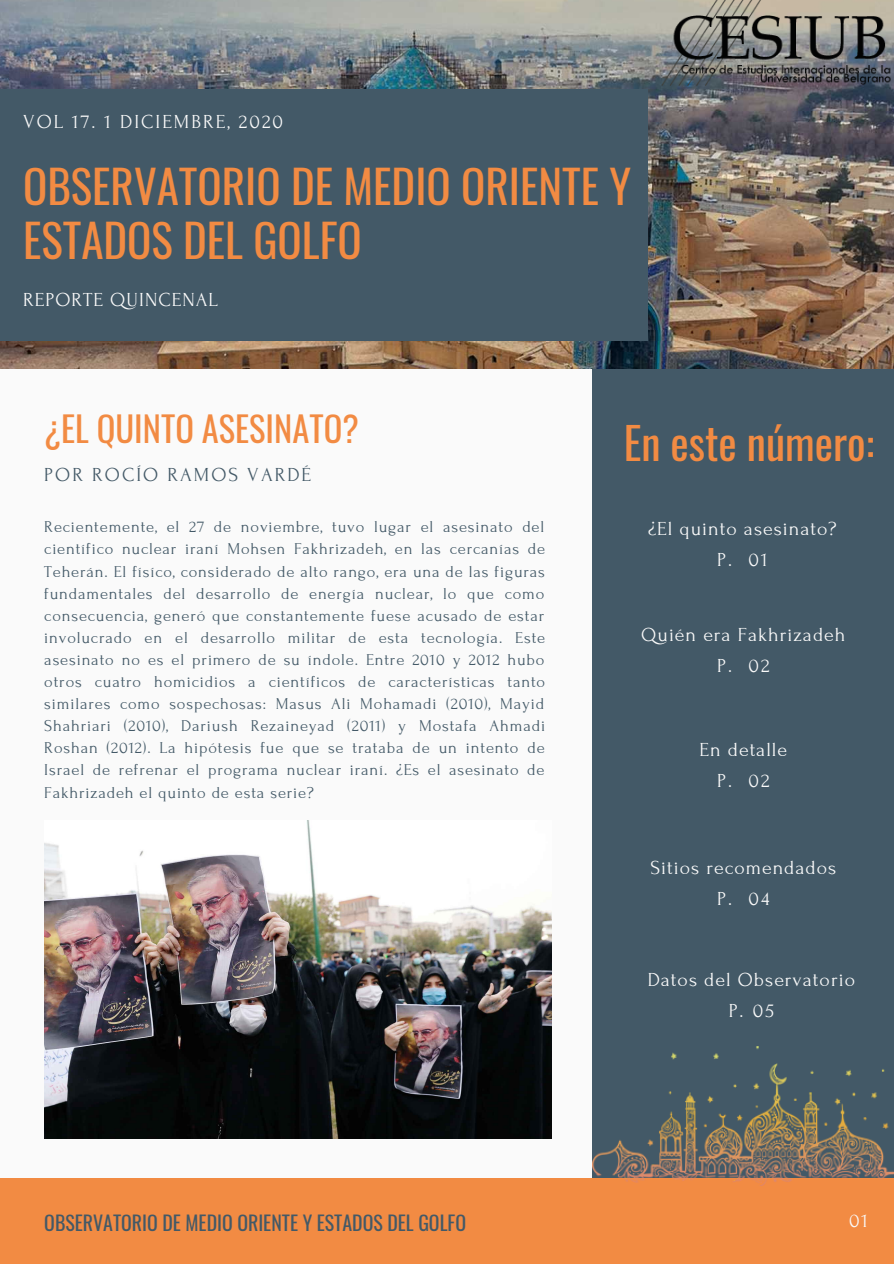
<style>
.page{position:relative;width:894px;height:1264px;background:#fff}
.page>*{position:absolute;margin:0;border:0;box-sizing:border-box;transform-origin:0 0}
.t1{font:45px/54px "Oswald";color:#f28b43}
.t2{font:43.5px "Oswald";color:#f28b43}
.t3{font:34.5px "Oswald";color:#f28b43}
.t4{font:19.8px/31px "Forum";letter-spacing:.05em;color:#fafafa;text-align:center}
.t5{font:19.8px "Oswald";color:#435967}
.t6{font:19.8px "Forum";letter-spacing:.1em;color:#fafafa}
.t7{font:19.8px "Forum";letter-spacing:.1em;color:#435967}
.t8{font:16.5px/22px "Forum";letter-spacing:.05em;color:#435967;text-align:justify}
</style>
<div class="page">
<div style="left:0;top:0;width:893px;height:1263px;background:#fafafa"></div>
<div style="left:592px;top:347px;width:301px;height:848px;background:#435967"></div>
<img style="left:0;top:0;width:893px;height:368px">
<div style="left:0;top:89px;width:647px;height:251px;background:#435967"></div>
<div style="left:0;top:1178px;width:893px;height:85px;background:#f28b43"></div>
<img style="left:661px;top:0;width:232px;height:86px">
<img style="left:592px;top:1046px;width:301px;height:139px">
<img style="left:44px;top:820px;width:507px;height:318px">
<p class="t6" style="left:23px;top:111px;width:261px">VOL 17. 1 DICIEMBRE, 2020</p>
<h1 class="t1" style="left:23px;top:157px;width:609px">OBSERVATORIO DE MEDIO ORIENTE Y<br>ESTADOS DEL GOLFO</h1>
<p class="t4" style="left:23px;top:285px;width:196px">REPORTE QUINCENAL</p>
<h3 class="t3" style="left:44px;top:402px;width:316px">¿EL QUINTO ASESINATO?</h3>
<p class="t7" style="left:44px;top:464px;width:268px">POR ROCÍO RAMOS VARDÉ</p>
<p class="t8" style="left:44px;top:516px;width:502px">Recientemente, el 27 de noviembre, tuvo lugar el asesinato del científico nuclear iraní Mohsen Fakhrizadeh, en las cercanías de Teherán. El físíco, considerado de alto rango, era una de las figuras fundamentales del desarrollo de energía nuclear, lo que como consecuencia, generó que constantemente fuese acusado de estar involucrado en el desarrollo militar de esta tecnología. Este asesinato no es el primero de su índole. Entre 2010 y 2012 hubo otros cuatro homicidios a científicos de características tanto similares como sospechosas: Masus Ali Mohamadi (2010), Mayid Shahriari (2010), Dariush Rezaineyad (2011) y Mostafa Ahmadi Roshan (2012). La hipótesis fue que se trataba de un intento de Israel de refrenar el programa nuclear iraní. ¿Es el asesinato de Fakhrizadeh el quinto de esta serie?</p>
<h2 class="t2" style="left:623px;top:409px;width:252px">En este número:</h2>
<p class="t4" style="left:648px;top:514px;width:190px">¿El quinto asesinato?<br>P. 01</p>
<p class="t4" style="left:641px;top:619px;width:205px">Quién era Fakhrizadeh<br>P. 02</p>
<p class="t4" style="left:699px;top:734px;width:89px">En detalle<br>P. 02</p>
<p class="t4" style="left:650px;top:852px;width:187px">Sitios recomendados<br>P. 04</p>
<p class="t4" style="left:647px;top:964px;width:209px">Datos del Observatorio<br>P. 05</p>
<p class="t5" style="left:44px;top:1206px;width:423px">OBSERVATORIO DE MEDIO ORIENTE Y ESTADOS DEL GOLFO</p>
<p class="t4" style="left:848px;top:1205px;width:21px">01</p>
</div>
